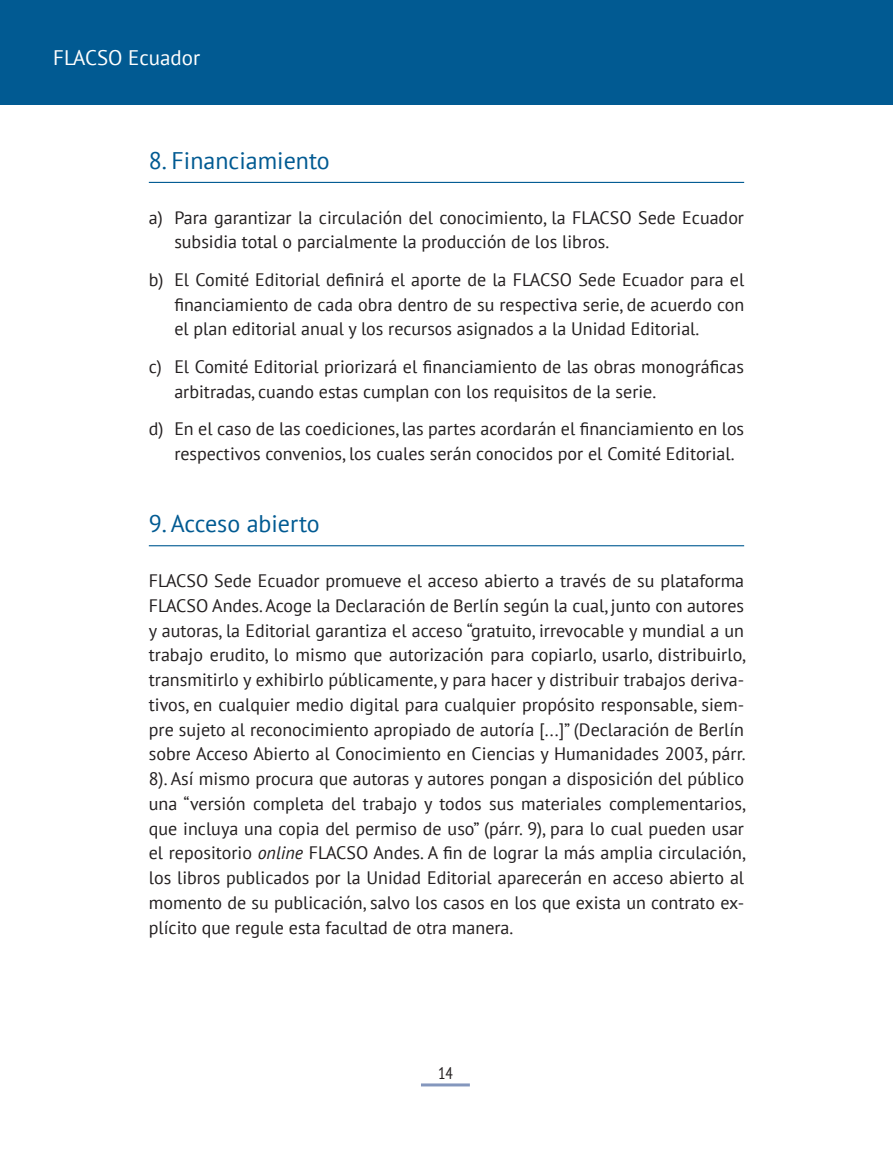
<style>
.page{position:relative;width:893px;height:1149px;background:#fff}
.page>*{position:absolute;margin:0;border:0;box-sizing:border-box;transform-origin:0 0}
.Títulos{font:24px "PT Sans";color:#015a92}
.t1{font:21px "PT Sans";color:#fff}
.Texto_principal{font:18px/24.8px "PT Sans";color:#231f20;text-align:justify}
.lista_1{font:18px/24.8px "PT Sans";color:#231f20}
.t2{font:condensed 16.5px "PT Sans";color:#231f20}
.s1{font-style:italic}
</style>
<div class="page">
<div style="left:0;top:0;width:893px;height:104px;background:#015a92"></div>
<hr style="left:421px;top:1083px;width:49px;height:3px;background:#8497bd">
<hr style="left:149px;top:182px;width:595px;height:1px;background:#015a92">
<hr style="left:149px;top:545px;width:595px;height:1px;background:#015a92">
<p class="t1" style="left:53px;top:44px;width:149px">FLACSO Ecuador</p>
<p class="Títulos" style="left:149px;top:145px;width:182px">8. Financiamiento</p>
<p class="lista_1" style="left:174px;top:204px;width:571px;text-indent:-26px">a) Para garantizar la circulación del conocimiento, la FLACSO Sede Ecuador subsidia total o parcialmente la producción de los libros.</p>
<p class="lista_1" style="left:174px;top:267px;width:571px;text-align:justify;text-indent:-26px">b) El Comité Editorial definirá el aporte de la FLACSO Sede Ecuador para el financiamiento de cada obra dentro de su respectiva serie, de acuerdo con el plan editorial anual y los recursos asignados a la Unidad Editorial.</p>
<p class="lista_1" style="left:174px;top:354px;width:571px;text-indent:-26px">c) El Comité Editorial priorizará el financiamiento de las obras monográficas arbitradas, cuando estas cumplan con los requisitos de la serie.</p>
<p class="lista_1" style="left:174px;top:416px;width:571px;text-indent:-26px">d) En el caso de las coediciones, las partes acordarán el financiamiento en los respectivos convenios, los cuales serán conocidos por el Comité Editorial.</p>
<p class="Títulos" style="left:149px;top:508px;width:172px">9. Acceso abierto</p>
<p class="Texto_principal" style="left:149px;top:567px;width:598px">FLACSO Sede Ecuador promueve el acceso abierto a través de su plataforma FLACSO Andes. Acoge la Declaración de Berlín según la cual, junto con autores y autoras, la Editorial garantiza el acceso “gratuito, irrevocable y mundial a un trabajo erudito, lo mismo que autorización para copiarlo, usarlo, distribuirlo, transmitirlo y exhibirlo públicamente, y para hacer y distribuir trabajos deriva&shy;tivos, en cualquier medio digital para cualquier propósito responsable, siem&shy;pre sujeto al reconocimiento apropiado de autoría [...]” (Declaración de Berlín sobre Acceso Abierto al Conocimiento en Ciencias y Humanidades 2003, párr.<br>8). Así mismo procura que autoras y autores pongan a disposición del público una “versión completa del trabajo y todos sus materiales complementarios, que incluya una copia del permiso de uso” (párr. 9), para lo cual pueden usar el repositorio <span class="s1">online</span> FLACSO Andes. A fin de lograr la más amplia circulación, los libros publicados por la Unidad Editorial aparecerán en acceso abierto al momento de su publicación, salvo los casos en los que exista un contrato ex&shy;plícito que regule esta facultad de otra manera.</p>
<p class="t2" style="left:438px;top:1062px;width:16px">14</p>
</div>
